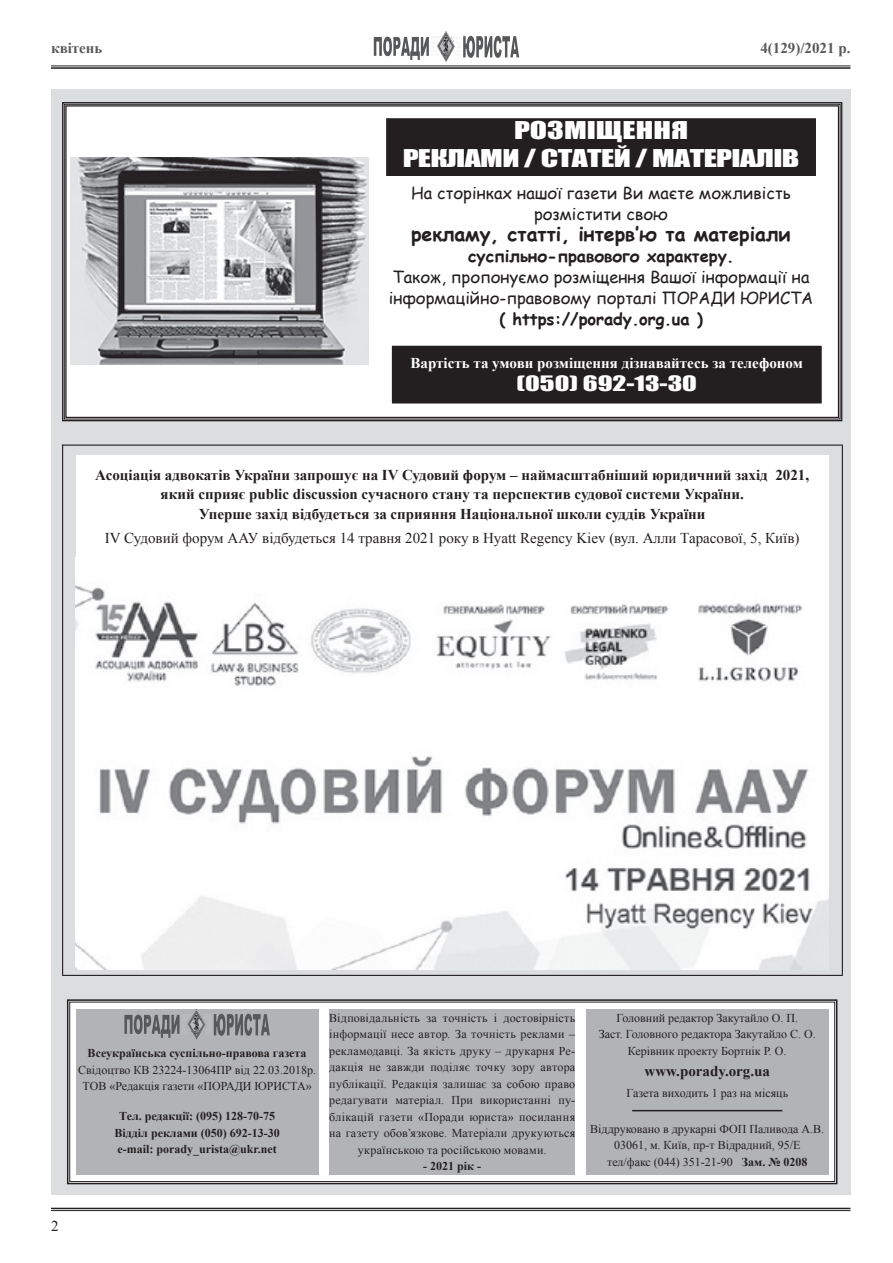
<style>
.page{position:relative;width:893px;height:1263px;background:#fff}
.page>*{position:absolute;margin:0;border:0;box-sizing:border-box;transform-origin:0 0}
.t1{font:22.5px/27px "Impact";letter-spacing:-.02em;color:#fff;text-align:center;scale:1.41 1}
.t2{font:700 19.5px "Comic Sans MS";color:#231f20}
.t3{font:19.5px "Impact";color:#fff;scale:1.41 1}
.t4{font:16.5px/21px "Comic Sans MS";color:#231f20;text-align:center}
.t5{font:700 16.5px "Comic Sans MS";color:#231f20}
.t6{font:700 15px/19.5px "Times New Roman";color:#231f20;text-align:center}
.t7{font:15px "Times New Roman";color:#231f20}
.t8{font:700 15px "Times New Roman";color:#fff}
.t9{font:700 15px "Times New Roman";color:#57585a}
.t10{font:12px/16.5px "Times New Roman";letter-spacing:.005em;color:#231f20;text-align:center}
.t11{font:700 12px/16.5px "Times New Roman";color:#231f20;text-align:center}
.s1{font-weight:700}
</style>
<div class="page">
<hr style="left:51px;top:67px;width:799px;height:2px;background:#231f20">
<hr style="left:51px;top:1208px;width:799px;height:1px;background:#231f20">
<hr style="left:51px;top:66px;width:799px;height:1px;background:#231f20">
<hr style="left:51px;top:1210px;width:799px;height:1px;background:#231f20">
<svg style="left:463px;top:36px;width:56px;height:22px"></svg>
<svg style="left:374px;top:37px;width:55px;height:23px"></svg>
<img style="left:431px;top:31px;width:24px;height:31px">
<div style="left:51px;top:89px;width:799px;height:1106px;background:#dcdddf"></div>
<svg style="left:62px;top:102px;width:781px;height:320px;background:#e0e0e0"></svg>
<svg style="left:67px;top:999px;width:771px;height:186px;background:#d4d4d4"></svg>
<div style="left:69px;top:1002px;width:766px;height:180px;border:1px solid #231f20"></div>
<div style="left:76px;top:1009px;width:242px;height:166px;background:#b2b3b7"></div>
<svg style="left:214px;top:1014px;width:56px;height:22px"></svg>
<svg style="left:124px;top:1014px;width:56px;height:24px"></svg>
<img style="left:187px;top:1009px;width:19px;height:31px">
<div style="left:329px;top:1009px;width:246px;height:166px;background:#b2b3b7"></div>
<div style="left:586px;top:1009px;width:242px;height:166px;background:#b2b3b7"></div>
<hr style="left:632px;top:1110px;width:150px;height:1px;background:#231f20">
<hr style="left:62px;top:444px;width:780px;height:2px;background:#231f20">
<hr style="left:62px;top:975px;width:781px;height:1px;background:#231f20">
<hr style="left:842px;top:444px;width:1px;height:531px;background:#231f20">
<hr style="left:62px;top:444px;width:1px;height:531px;background:#231f20">
<div style="left:385px;top:117px;width:432px;height:60px;background:#231f20"></div>
<div style="left:385px;top:117px;width:432px;height:60px;border:2px solid #fff"></div>
<div style="left:368px;top:177px;width:466px;height:167px;background:#fff"></div>
<div style="left:391px;top:345px;width:431px;height:59px;background:#231f20"></div>
<div style="left:390px;top:344px;width:433px;height:61px;border:2px solid #fff"></div>
<img style="left:71px;top:157px;width:297px;height:207px">
<div style="left:76px;top:455px;width:752px;height:111px;background:#fff"></div>
<img style="left:76px;top:566px;width:752px;height:404px">
<p class="t9" style="left:51px;top:37px;width:53px">квітень</p>
<p class="t9" style="left:760px;top:37px;width:91px">4(129)/2021 р.</p>
<h1 class="t1" style="left:403px;top:117px;width:283px">РОЗМІЩЕННЯ<br>РЕКЛАМИ / СТАТЕЙ / МАТЕРІАЛІВ</h1>
<h3 class="t4" style="left:411px;top:182px;width:381px">На сторінках нашої газети Ви маєте можливість розмістити свою</h3>
<h2 class="t2" style="left:411px;top:220px;width:381px">рекламу, статті, інтерв’ю та матеріали</h2>
<h3 class="t5" style="left:468px;top:244px;width:267px">суспільно-правового характеру.</h3>
<h3 class="t4" style="left:389px;top:266px;width:426px;text-align:left">Також, пропонуємо розміщення Вашої інформації на інформаційно-правовому порталі ПОРАДИ ЮРИСТА</h3>
<h3 class="t5" style="left:499px;top:307px;width:205px">( https://porady.org.ua )</h3>
<p class="t8" style="left:411px;top:353px;width:394px">Вартість та умови розміщення дізнавайтесь за телефоном</p>
<h2 class="t3" style="left:517px;top:369px;width:129px">(050) 692-13-30</h2>
<p class="t6" style="left:95px;top:465px;width:715px">Асоціація адвокатів України запрошує на IV Судовий форум – наймасштабніший юридичний захід 2021, який сприяє public discussion сучасного стану та перспектив судової системи України.<br>Уперше захід відбудеться за сприяння Національної школи суддів України</p>
<p class="t7" style="left:105px;top:528px;width:696px">ІV Судовий форум ААУ відбудеться 14 травня 2021 року в Hyatt Regency Kiev (вул. Алли Тарасової, 5, Київ)</p>
<p class="t7" style="left:51px;top:1216px;width:9px">2</p>
<p class="t11" style="left:88px;top:1044px;width:220px">Всеукраїнська суспільно-правова газета</p>
<p class="t10" style="left:78px;top:1061px;width:239px">Свідоцтво КВ 23224-13064ПР від 22.03.2018р.<br>ТОВ «Редакція газети «ПОРАДИ ЮРИСТА»</p>
<p class="t11" style="left:114px;top:1107px;width:167px">Тел. редакції: (095) 128-70-75<br>Відділ реклами (050) 692-13-30 e-mail: porady_urista@ukr.net</p>
<p class="t10" style="left:329px;top:1009px;width:247px">Відповідальність за точність і достовірність інформації несе автор. За точність реклами – рекламодавці. За якість друку – друкарня Ре&shy;дакція не завжди поділяє точку зору автора публікації. Редакція залишає за собою право редагувати матеріал. При використанні пу&shy;блікацій газети «Поради юриста» посилання на газету обов’язкове. Матеріали друкуються українською та російською мовами.</p>
<p class="t11" style="left:423px;top:1158px;width:59px">- 2021 рік -</p>
<p class="t10" style="left:599px;top:1009px;width:218px">Головний редактор Закутайло О. П.<br>Заст. Головного редактора Закутайло С. О.<br>Керівник проекту Бортнік Р. О.</p>
<p class="t6" style="left:645px;top:1060px;width:127px">www.porady.org.ua</p>
<p class="t10" style="left:626px;top:1084px;width:163px">Газета виходить 1 раз на місяць</p>
<p class="t10" style="left:590px;top:1120px;width:236px">Віддруковано в друкарні ФОП Паливода А.В.<br>03061, м. Київ, пр-т Відрадний, 95/Е<br>тел/факс (044) 351-21-90 <span class="s1">Зам. № 0208</span></p>
</div>
